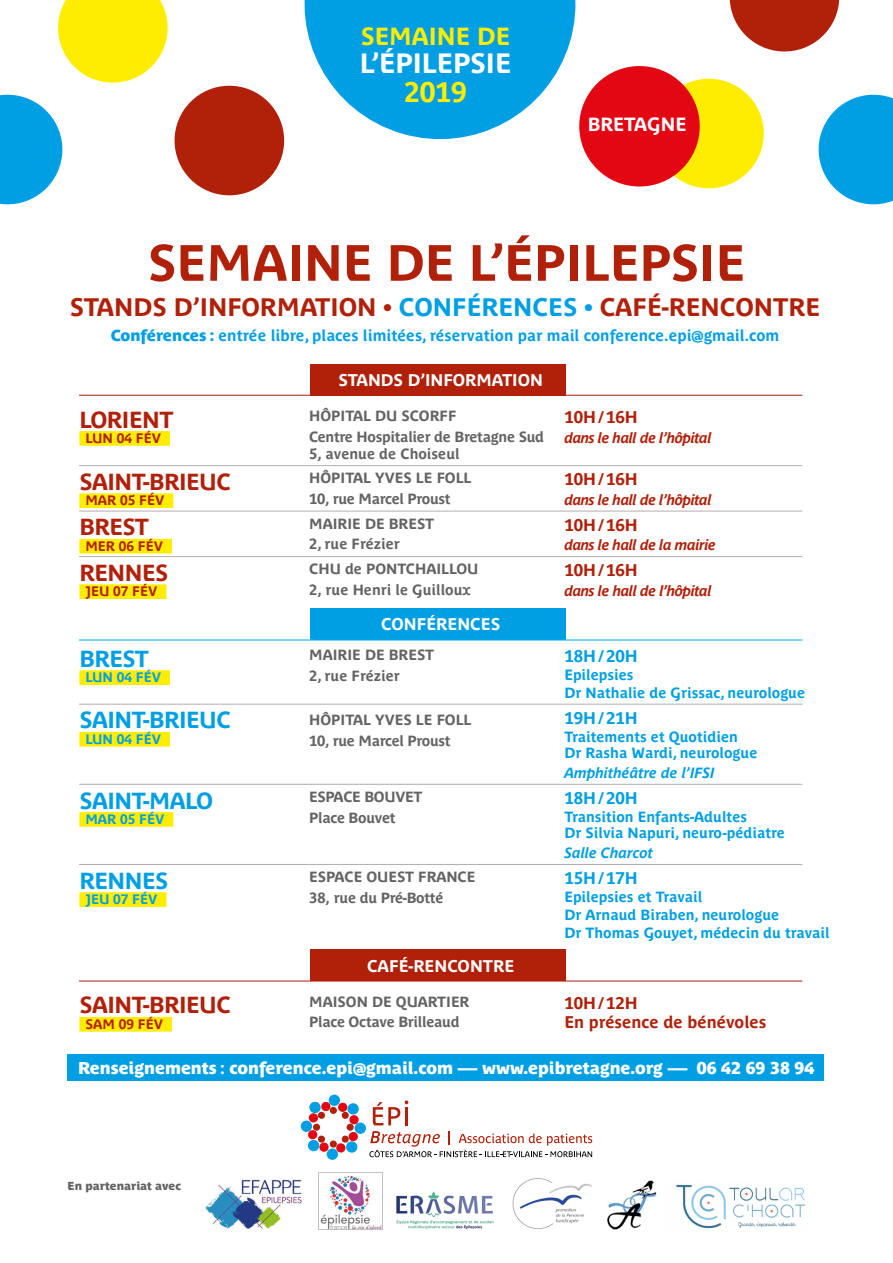
<style>
.page{position:relative;width:893px;height:1263px;background:#fff}
.page>*{position:absolute;margin:0;border:0;box-sizing:border-box;transform-origin:0 0}
.t1{font:700 50.4px "Parisine Plus";color:#b12009}
.t2{font:700 28.05px "Parisine Plus Alt";color:#ffed00}
.t3{font:700 27.75px "Parisine Plus";color:#fff}
.t4{font:700 25.05px "Parisine Plus";color:#b12009}
.t5{font:700 24.6px "Parisine Plus";color:#ffed00}
.t6{font:700 23.1px "Parisine Plus";letter-spacing:-.02em;color:#b12009}
.t7{font:700 23.1px "Parisine Plus";letter-spacing:-.02em;color:#009fe3}
.t8{font:700 18.9px "Parisine Plus";color:#fff}
.t9{font:16.95px "Parisine Plus Sombre";color:#fff}
.t10{font:700 16.8px "Parisine Plus";color:#fff}
.t11{font:700 16.8px "Parisine Plus Alt";color:#b12009}
.t12{font:700 16.8px "Parisine Plus Alt";color:#009fe3}
.t13{font:700 16.8px "Parisine Plus";color:#b12009}
.t14{font:700 15.75px "Parisine Plus";color:#009fe3}
.t15{font:700 14.7px/17.9px "Parisine Plus";color:#009fe3}
.t16{font:700 14.7px/20.5px "Parisine Plus";letter-spacing:-.02em;color:#646363}
.t17{font:700 14.7px/20.5px "Parisine Plus";color:#646363}
.t18{font:italic 700 14.7px "Parisine Plus";letter-spacing:-.03em;color:#b12009}
.t19{font:italic 700 14.7px "Parisine Plus";color:#009fe3}
.t20{font:700 13.65px "Parisine Plus";color:#b12009}
.t21{font:700 13.65px "Parisine Plus";color:#009fe3}
.t22{font:11.55px "Parisine Plus Sombre";color:#646363}
.s1{color:#009fe3}
.s2{font-family:"Parisine Plus Sombre";font-weight:400}
.s3{font-family:"Parisine Plus Alt"}
.s4{font-family:"Parisine Plus"}
.s5{font-family:"Parisine Plus";font-weight:700}
.s6{font-family:"Parisine Plus Sombre Alt"}
</style>
<div class="page">
<svg style="left:0;top:0;width:285px;height:205px"></svg>
<img style="left:205px;top:1179px;width:97px;height:51px">
<img style="left:397px;top:1191px;width:96px;height:39px">
<img style="left:513px;top:1179px;width:79px;height:50px">
<img style="left:676px;top:1184px;width:50px;height:45px">
<img style="left:729px;top:1187px;width:77px;height:41px">
<img style="left:319px;top:1172px;width:64px;height:58px">
<img style="left:607px;top:1180px;width:50px;height:50px">
<div style="left:330px;top:1107px;width:7px;height:7px;background:#b12009;border-radius:50%"></div>
<div style="left:330px;top:1140px;width:7px;height:7px;background:#b12009;border-radius:50%"></div>
<div style="left:313px;top:1124px;width:7px;height:7px;background:#b12009;border-radius:50%"></div>
<div style="left:347px;top:1124px;width:7px;height:7px;background:#b12009;border-radius:50%"></div>
<div style="left:329px;top:1094px;width:11px;height:12px;background:#009fe3;border-radius:50%"></div>
<div style="left:327px;top:1148px;width:11px;height:12px;background:#009fe3;border-radius:50%"></div>
<svg style="left:308px;top:1101px;width:23px;height:22px"></svg>
<svg style="left:336px;top:1132px;width:22px;height:21px"></svg>
<div style="left:301px;top:1120px;width:11px;height:12px;background:#009fe3;border-radius:50%"></div>
<div style="left:354px;top:1122px;width:12px;height:12px;background:#009fe3;border-radius:50%"></div>
<svg style="left:307px;top:1129px;width:22px;height:23px"></svg>
<svg style="left:337px;top:1102px;width:22px;height:23px"></svg>
<svg style="left:369px;top:1131px;width:223px;height:26px"></svg>
<svg style="left:373px;top:1100px;width:35px;height:25px"></svg>
<hr style="left:405px;top:1107px;width:3px;height:18px;background:#b12009">
<div style="left:67px;top:1054px;width:756px;height:27px;background:#009fe3"></div>
<hr style="left:79px;top:465px;width:723px;height:1px;background:#b5aeac">
<hr style="left:79px;top:511px;width:723px;height:1px;background:#b5aeac">
<hr style="left:79px;top:556px;width:723px;height:1px;background:#b5aeac">
<hr style="left:79px;top:395px;width:723px;height:1px;background:#b02217">
<div style="left:79px;top:584px;width:87px;height:15px;background:#ffed00"></div>
<div style="left:79px;top:431px;width:91px;height:15px;background:#ffed00"></div>
<div style="left:79px;top:539px;width:93px;height:14px;background:#ffed00"></div>
<div style="left:79px;top:493px;width:94px;height:15px;background:#ffed00"></div>
<div style="left:310px;top:364px;width:255px;height:32px;background:#b12009"></div>
<div style="left:310px;top:949px;width:255px;height:32px;background:#b12009"></div>
<div style="left:310px;top:608px;width:255px;height:31px;background:#009fe3"></div>
<div style="left:79px;top:892px;width:87px;height:15px;background:#ffed00"></div>
<hr style="left:79px;top:639px;width:723px;height:1px;background:#00ace9">
<hr style="left:79px;top:704px;width:723px;height:1px;background:#b5aeac">
<hr style="left:79px;top:784px;width:723px;height:1px;background:#b5aeac">
<hr style="left:79px;top:864px;width:723px;height:1px;background:#b5aeac">
<div style="left:79px;top:812px;width:94px;height:15px;background:#ffed00"></div>
<div style="left:79px;top:670px;width:91px;height:15px;background:#ffed00"></div>
<div style="left:79px;top:732px;width:91px;height:14px;background:#ffed00"></div>
<hr style="left:79px;top:980px;width:723px;height:1px;background:#b02217">
<div style="left:79px;top:1017px;width:93px;height:14px;background:#ffed00"></div>
<svg style="left:304px;top:0;width:269px;height:140px;fill:#009fe3"></svg>
<svg style="left:573px;top:0;width:320px;height:205px"></svg>
<h3 class="t5" style="left:361px;top:22px;width:151px">SEMAINE DE</h3>
<h3 class="t3" style="left:360px;top:47px;width:153px">L’ÉPILEPSIE</h3>
<h2 class="t2" style="left:404px;top:80px;width:64px">2019</h2>
<p class="t8" style="left:588px;top:114px;width:100px">BRETAGNE</p>
<h1 class="t1" style="left:148px;top:234px;width:599px">SEMAINE DE L’ÉPILEPSIE</h1>
<h3 class="t4" style="left:70px;top:293px;width:752px">STANDS D’INFORMATION • <span class="s1">CONFÉRENCES •</span> CAFÉ-RENCONTRE</h3>
<p class="t14" style="left:111px;top:326px;width:670px"><span class="s2">Conférences :</span> entrée libre, places limitées, réservation par mail conference.epi@gmail.com</p>
<p class="t10" style="left:338px;top:370px;width:206px">STANDS D’INFORMATION</p>
<h3 class="t6" style="left:79px;top:406px;width:95px">LORIENT</h3>
<p class="t20" style="left:85px;top:430px;width:77px">LUN <span class="s3">04</span> FÉV</p>
<p class="t16" style="left:309px;top:406px;width:236px">HÔPITAL DU SCORFF<br>Centre Hospitalier de Bretagne Sud</p>
<p class="t17" style="left:309px;top:444px;width:152px"><span class="s3">5,</span> avenue de Choiseul</p>
<p class="t11" style="left:564px;top:410px;width:75px">10<span class="s4">H /</span> 16<span class="s4">H</span></p>
<p class="t18" style="left:564px;top:429px;width:149px">dans le hall de l’hôpital</p>
<h3 class="t6" style="left:79px;top:468px;width:153px">SAINT-BRIEUC</h3>
<p class="t20" style="left:85px;top:492px;width:81px">MAR <span class="s3">05</span> FÉV</p>
<p class="t16" style="left:309px;top:468px;width:164px">HÔPITAL YVES LE FOLL<br><span class="s3">10,</span> rue Marcel Proust</p>
<p class="t11" style="left:564px;top:472px;width:75px">10<span class="s4">H /</span> 16<span class="s4">H</span></p>
<p class="t18" style="left:564px;top:491px;width:149px">dans le hall de l’hôpital</p>
<h3 class="t6" style="left:79px;top:514px;width:71px">BREST</h3>
<p class="t20" style="left:85px;top:538px;width:79px">MER <span class="s3">06</span> FÉV</p>
<p class="t17" style="left:309px;top:513px;width:126px">MAIRIE DE BREST<br><span class="s3">2</span>, rue Frézier</p>
<p class="t11" style="left:564px;top:517px;width:75px">10<span class="s4">H /</span> 16<span class="s4">H</span></p>
<p class="t18" style="left:564px;top:537px;width:153px">dans le hall de la mairie</p>
<h3 class="t6" style="left:79px;top:559px;width:90px">RENNES</h3>
<p class="t20" style="left:85px;top:583px;width:74px">JEU <span class="s3">07</span> FÉV</p>
<p class="t17" style="left:309px;top:559px;width:171px">CHU de PONTCHAILLOU<br><span class="s3">2,</span> rue Henri le Guilloux</p>
<p class="t11" style="left:564px;top:563px;width:75px">10<span class="s4">H /</span> 16<span class="s4">H</span></p>
<p class="t18" style="left:564px;top:582px;width:149px">dans le hall de l’hôpital</p>
<p class="t10" style="left:381px;top:614px;width:121px">CONFÉRENCES</p>
<h3 class="t7" style="left:79px;top:645px;width:71px">BREST</h3>
<p class="t21" style="left:85px;top:669px;width:77px">LUN <span class="s3">04</span> FÉV</p>
<p class="t17" style="left:309px;top:645px;width:126px">MAIRIE DE BREST<br><span class="s3">2</span>, rue Frézier</p>
<p class="t12" style="left:564px;top:649px;width:75px">18<span class="s4">H /</span> 20<span class="s4">H</span></p>
<p class="t15" style="left:564px;top:666px;width:242px">Epilepsies<br>Dr Nathalie de Grissac, neurologue</p>
<h3 class="t7" style="left:79px;top:707px;width:153px">SAINT-BRIEUC</h3>
<p class="t21" style="left:85px;top:731px;width:77px">LUN <span class="s3">04</span> FÉV</p>
<p class="t16" style="left:309px;top:710px;width:164px">HÔPITAL YVES LE FOLL<br><span class="s3">10,</span> rue Marcel Proust</p>
<p class="t12" style="left:564px;top:710px;width:75px">19<span class="s4">H /</span> 21<span class="s4">H</span></p>
<p class="t15" style="left:564px;top:728px;width:195px;line-height:16.8px">Traitements et Quotidien<br>Dr Rasha Wardi, neurologue</p>
<p class="t19" style="left:564px;top:764px;width:152px">Amphithéâtre de l’IFSI</p>
<h3 class="t7" style="left:79px;top:787px;width:135px">SAINT-MALO</h3>
<p class="t21" style="left:85px;top:811px;width:81px">MAR <span class="s3">05</span> FÉV</p>
<p class="t16" style="left:309px;top:786px;width:115px">ESPACE BOUVET<br>Place Bouvet</p>
<p class="t12" style="left:564px;top:790px;width:75px">18<span class="s4">H /</span> 20<span class="s4">H</span></p>
<p class="t15" style="left:564px;top:808px;width:222px;line-height:16.8px">Transition Enfants-Adultes<br>Dr Silvia Napuri, neuro-pédiatre</p>
<p class="t19" style="left:564px;top:844px;width:90px">Salle Charcot</p>
<h3 class="t7" style="left:79px;top:867px;width:90px">RENNES</h3>
<p class="t21" style="left:85px;top:891px;width:74px">JEU <span class="s3">07</span> FÉV</p>
<p class="t17" style="left:309px;top:867px;width:168px">ESPACE OUEST FRANCE<br><span class="s3">38,</span> rue du Pré-Botté</p>
<p class="t12" style="left:564px;top:871px;width:75px">15<span class="s4">H /</span> 17<span class="s4">H</span></p>
<p class="t15" style="left:564px;top:888px;width:267px">Epilepsies et Travail<br>Dr Arnaud Biraben, neurologue<br>Dr Thomas Gouyet, médecin du travail</p>
<h3 class="t6" style="left:79px;top:992px;width:153px">SAINT-BRIEUC</h3>
<p class="t20" style="left:85px;top:1016px;width:79px">SAM <span class="s3">09</span> FÉV</p>
<p class="t10" style="left:367px;top:956px;width:149px">CAFÉ-RENCONTRE</p>
<p class="t16" style="left:309px;top:991px;width:162px">MAISON DE QUARTIER<br>Place Octave Brilleaud</p>
<p class="t11" style="left:564px;top:995px;width:75px">10<span class="s4">H /</span> 12<span class="s4">H</span></p>
<p class="t13" style="left:564px;top:1013px;width:204px">En présence de bénévoles</p>
<p class="t9" style="left:78px;top:1058px;width:738px">Renseignements <span class="s5">:</span> conference.epi@gmail.com — www.epibretagne.org — <span class="s6">06 42 69 38 94</span></p>
<p class="t22" style="left:68px;top:1179px;width:115px">En partenariat avec</p>
</div>
